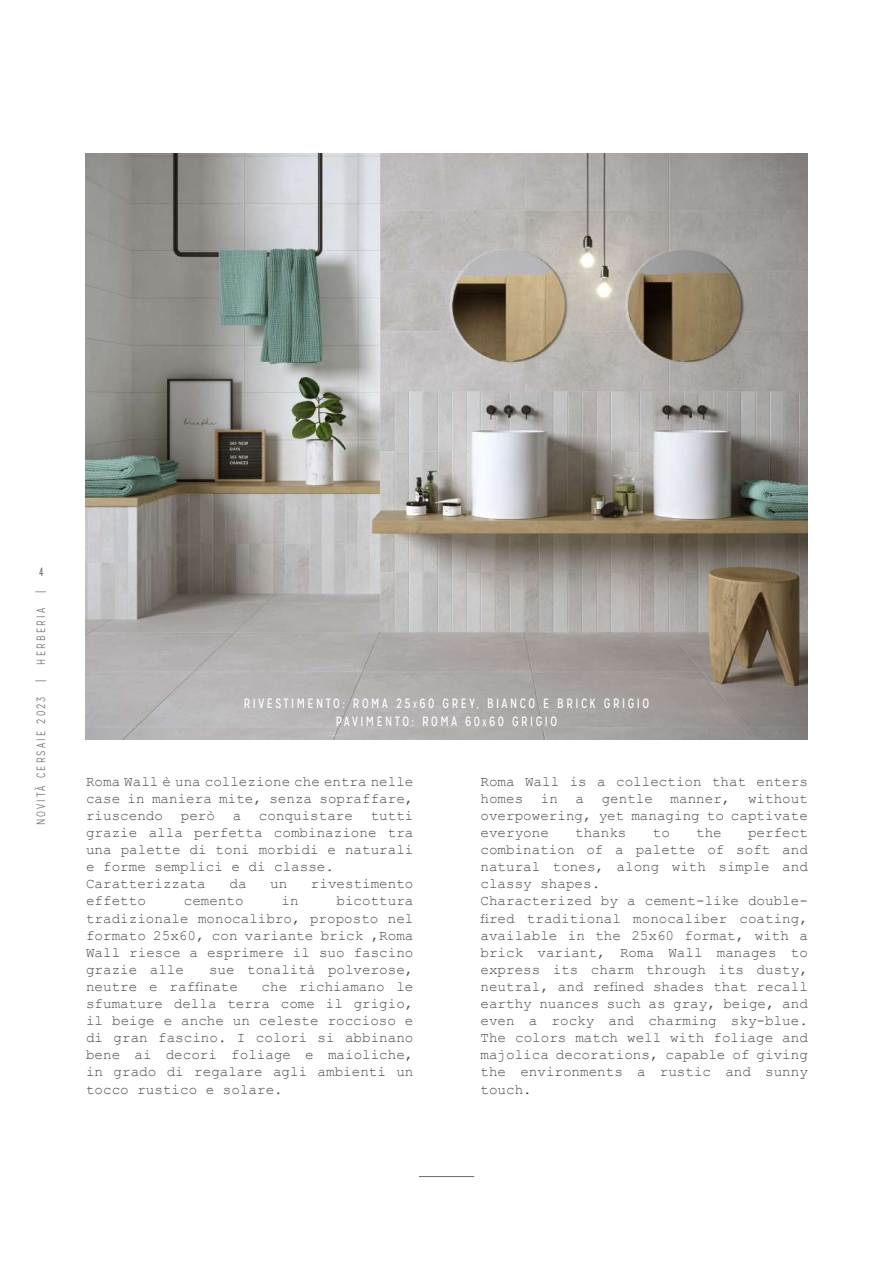
<style>
.page{position:relative;width:893px;height:1263px;background:#fff}
.page>*{position:absolute;margin:0;border:0;box-sizing:border-box;transform-origin:0 0}
.t1{font:14.25px/17.1px "Courier New";color:#4b4c4d}
.t2{font:13.5px/18px "Mission Gothic";letter-spacing:.2em;color:#fff;text-align:center;scale:.9 1}
.t3{font:300 12px "Mission Gothic";letter-spacing:.2em;color:#6c6d70;scale:.9 1}
.t4{font:12px "Mission Gothic";color:#6c6d70;scale:.75 1}
.s1{font-size:9.45px}
</style>
<div class="page">
<img style="left:85px;top:153px;width:723px;height:587px">
<hr style="left:419px;top:1176px;width:55px;height:1px;background:#6c6d70">
<p class="t4" style="left:39px;top:564px;width:7px">4</p>
<p class="t3" style="left:34px;top:593px;width:4px;rotate:-90deg">|</p>
<p class="t3" style="left:34px;top:664px;width:65px;rotate:-90deg">HERBERIA</p>
<p class="t3" style="left:34px;top:682px;width:4px;rotate:-90deg">|</p>
<p class="t3" style="left:34px;top:825px;width:144px;rotate:-90deg">NOVITÀ CERSAIE 2023</p>
<p class="t2" style="left:244px;top:695px;width:452px">RIVESTIMENTO: ROMA 25<span class="s1">x</span>60 GREY, BIANCO E BRICK GRIGIO<br>PAVIMENTO: ROMA 60<span class="s1">x</span>60 GRIGIO</p>
<p class="t1" style="left:86px;top:772px;width:329px">Roma Wall è una collezione che entra nelle case in maniera mite, senza sopraffare, riuscendo però a conquistare tutti grazie alla perfetta combinazione tra una palette di toni morbidi e naturali e forme semplici e di classe.<br>Caratterizzata</p>
<p class="t1" style="left:229px;top:875px;width:19px">da</p>
<p class="t1" style="left:270px;top:875px;width:19px">un</p>
<p class="t1" style="left:311px;top:875px;width:104px">rivestimento</p>
<p class="t1" style="left:86px;top:892px;width:329px;text-align:justify;text-indent:250px">bicottura tradizionale monocalibro, proposto nel formato 25x60, con variante brick ,Roma Wall riesce a esprimere il suo fascino grazie alle</p>
<p class="t1" style="left:86px;top:892px;width:61px">effetto</p>
<p class="t1" style="left:184px;top:892px;width:61px">cemento</p>
<p class="t1" style="left:282px;top:892px;width:19px">in</p>
<p class="t1" style="left:86px;top:960px;width:329px;text-indent:123px">sue tonalità polverose, neutre e raffinate</p>
<p class="t1" style="left:86px;top:977px;width:329px;text-align:justify;text-indent:176px">che richiamano le sfumature della terra come il grigio, il beige e anche un celeste roccioso e di gran fascino. I colori si abbinano bene ai decori foliage e maioliche, in grado di regalare agli ambienti un tocco rustico e solare.</p>
<p class="t1" style="left:480px;top:772px;width:329px;text-align:justify">Roma Wall is a collection that enters homes in a gentle manner, without overpowering, yet managing to captivate everyone</p>
<p class="t1" style="left:480px;top:823px;width:329px;text-indent:268px">perfect combination of a palette of soft and natural tones, along with simple and classy shapes.<br>Characterized by a cement-like double&shy;fired traditional monocaliber coating, available in the 25x60 format, with a brick variant, Roma Wall manages to express its charm through its dusty, neutral, and refined shades that recall earthy nuances such as gray, beige, and even a rocky and charming sky-blue.<br>The colors match well with foliage and majolica decorations, capable of giving the environments a rustic and sunny touch.</p>
<p class="t1" style="left:575px;top:823px;width:53px">thanks</p>
<p class="t1" style="left:653px;top:823px;width:19px">to</p>
<p class="t1" style="left:696px;top:823px;width:27px">the</p>
</div>
